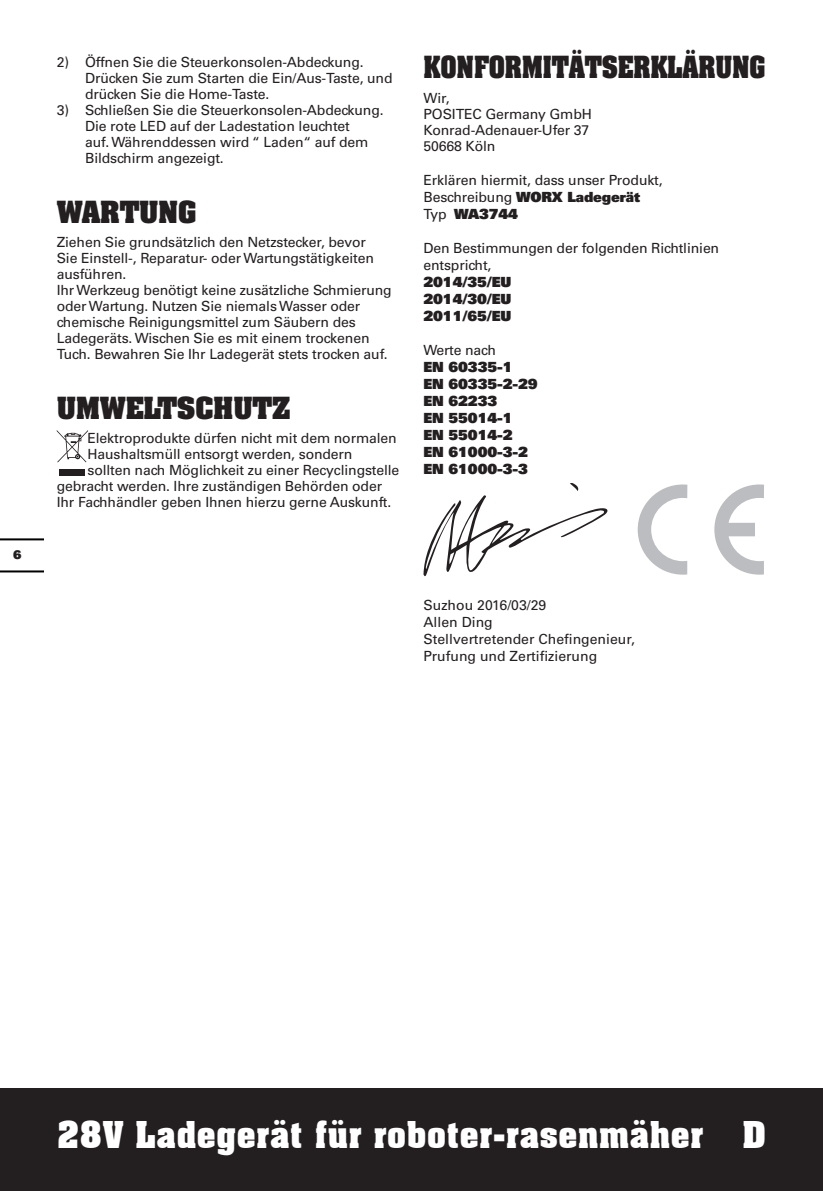
<style>
.page{position:relative;width:823px;height:1191px;background:#fff}
.page>*{position:absolute;margin:0;border:0;box-sizing:border-box;transform-origin:0 0}
.t1{font:700 36px "Aachen BT";color:#fff;scale:.95 1}
.t2{font:700 26px "Aachen";letter-spacing:-.01em;color:#231f20;scale:.87 1}
.t3{font:700 26px "Aachen";letter-spacing:-.01em;color:#231f20}
.t4{font:14px/16px "Univers";letter-spacing:-.01em;color:#231f20}
.t5{font:900 14px/17px "Univers";letter-spacing:-.01em;color:#231f20;text-align:justify}
.t6{font:900 12px "Univers";color:#231f20}
.s1{font-weight:900}
</style>
<div class="page">
<div style="left:0;top:1089px;width:822px;height:102px;background:#231f20"></div>
<hr style="left:0;top:570px;width:43px;height:2px;background:#000">
<hr style="left:0;top:538px;width:43px;height:2px;background:#000">
<svg style="left:57px;top:430px;width:31px;height:32px"></svg>
<div style="left:59px;top:469px;width:26px;height:6px;background:#231f20"></div>
<svg style="left:423px;top:483px;width:185px;height:94px"></svg>
<svg style="left:637px;top:484px;width:50px;height:90px"></svg>
<svg style="left:714px;top:484px;width:49px;height:90px"></svg>
<p class="t6" style="left:13px;top:546px;width:10px">6</p>
<p class="t4" style="left:85px;top:54px;width:309px;text-indent:-28px">2) Öffnen Sie die Steuerkonsolen-Abdeckung.<br>Drücken Sie zum Starten die Ein/Aus-Taste, und drücken Sie die Home-Taste.</p>
<p class="t4" style="left:85px;top:102px;width:300px;text-indent:-28px">3) Schließen Sie die Steuerkonsolen-Abdeckung.<br>Die rote LED auf der Ladestation leuchtet<br>auf. Währenddessen wird “ Laden“ auf dem Bildschirm angezeigt.</p>
<h2 class="t3" style="left:57px;top:193px;width:141px">WARTUNG</h2>
<p class="t4" style="left:57px;top:234px;width:336px">Ziehen Sie grundsätzlich den Netzstecker, bevor<br>Sie Einstell-, Reparatur- oder Wartungstätigkeiten ausführen.<br>Ihr Werkzeug benötigt keine zusätzliche Schmierung oder Wartung. Nutzen Sie niemals Wasser oder chemische Reinigungsmittel zum Säubern des Ladegeräts. Wischen Sie es mit einem trockenen Tuch. Bewahren Sie Ihr Ladegerät stets trocken auf.</p>
<h2 class="t3" style="left:57px;top:389px;width:236px">UMWELTSCHUTZ</h2>
<p class="t4" style="left:87px;top:430px;width:310px">Elektroprodukte dürfen nicht mit dem normalen</p>
<p class="t4" style="left:87px;top:446px;width:266px">Haushaltsmüll entsorgt werden, sondern</p>
<p class="t4" style="left:87px;top:462px;width:313px">sollten nach Möglichkeit zu einer Recyclingstelle</p>
<p class="t4" style="left:57px;top:478px;width:327px">gebracht werden. Ihre zuständigen Behörden oder</p>
<p class="t4" style="left:57px;top:494px;width:336px">Ihr Fachhändler geben Ihnen hierzu gerne Auskunft.</p>
<h2 class="t2" style="left:423px;top:48px;width:394px">KONFORMITÄTSERKLÄRUNG</h2>
<p class="t4" style="left:423px;top:90px;width:170px">Wir,<br>POSITEC Germany GmbH<br>Konrad-Adenauer-Ufer 37<br>50668 Köln</p>
<p class="t4" style="left:423px;top:172px;width:240px;line-height:17px">Erklären hiermit, dass unser Produkt,<br>Beschreibung <span class="s1">WORX Ladegerät<br></span>Typ <span class="s1">WA3744</span></p>
<p class="t4" style="left:423px;top:240px;width:297px;line-height:17px">Den Bestimmungen der folgenden Richtlinien entspricht,</p>
<p class="t5" style="left:423px;top:273px;width:89px">2014/35/EU 2014/30/EU 2011/65/EU</p>
<p class="t4" style="left:423px;top:342px;width:74px">Werte nach</p>
<p class="t5" style="left:423px;top:358px;width:115px;text-align:left">EN 60335-1<br>EN 60335-2-29<br>EN 62233<br>EN 55014-1<br>EN 55014-2<br>EN 61000-3-2<br>EN 61000-3-3</p>
<p class="t4" style="left:423px;top:597px;width:213px;line-height:17px">Suzhou 2016/03/29<br>Allen Ding<br>Stellvertretender Chefingenieur,<br>Prufung und Zertifizierung</p>
<h1 class="t1" style="left:57px;top:1112px;width:747px">28V Ladegerät für roboter-rasenmäher D</h1>
</div>
